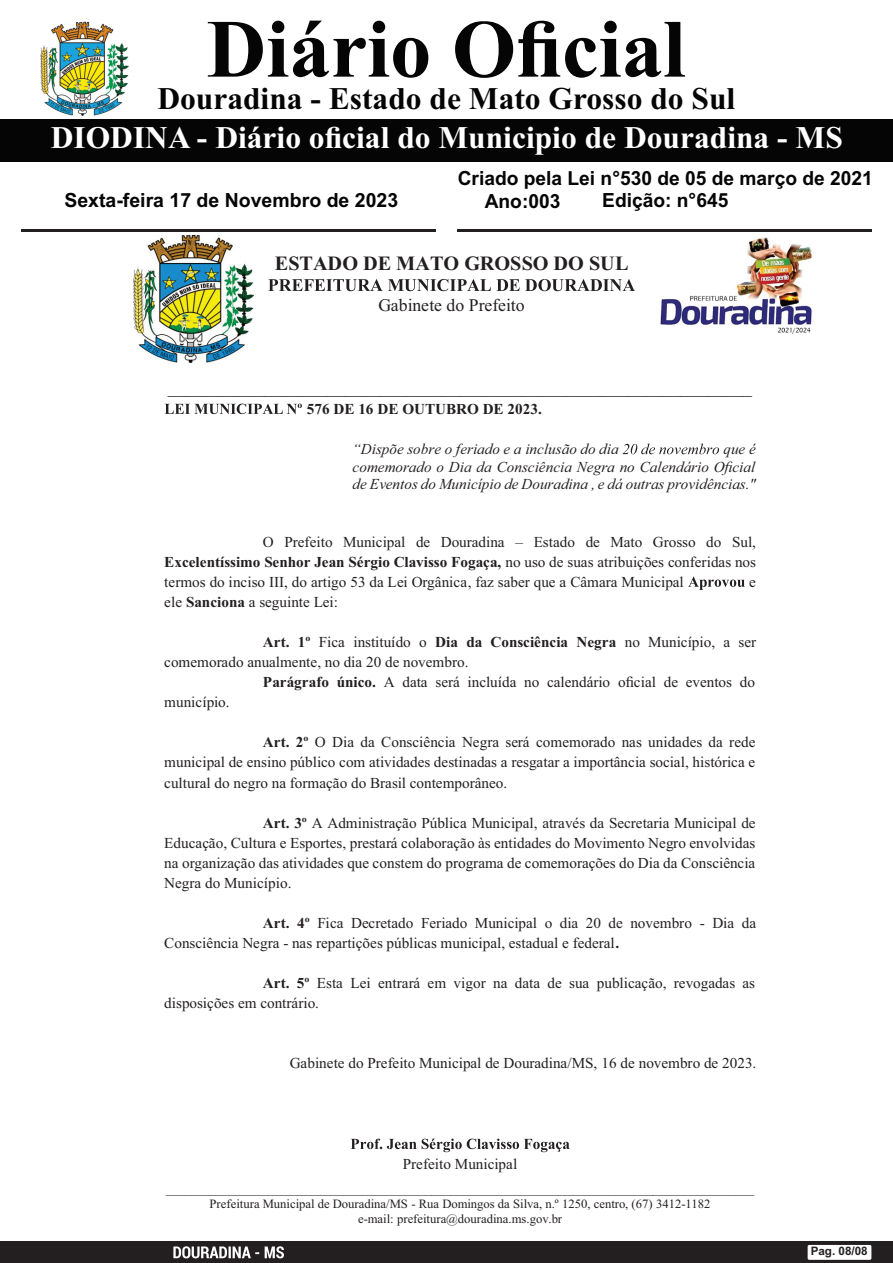
<style>
.page{position:relative;width:893px;height:1263px;background:#fff}
.page>*{position:absolute;margin:0;border:0;box-sizing:border-box;transform-origin:0 0}
.t1{font:700 82.5px "Times New Roman";color:#040504}
.t2{font:700 31.5px "Times New Roman";color:#fff}
.t3{font:700 31.5px "Times New Roman";color:#040504}
.t4{font:700 20.25px "Times New Roman";color:#231f20}
.t5{font:700 19.5px "Arial";color:#040504}
.t6{font:17.7px "Times New Roman";color:#231f20}
.t7{font:15.15px/20.1px "Times New Roman";color:#231f20;text-align:justify}
.t8{font:italic 15.15px/17.4px "Times New Roman";color:#231f20;text-align:justify}
.t9{font:700 15.15px "Times New Roman";color:#231f20}
.t10{font:12.6px/14.5px "Times New Roman";color:#231f20;text-align:center}
.t11{font:700 11.7px "Arial";color:#231f20}
.s1{font-weight:700}
</style>
<div class="page">
<svg style="left:268px;top:279px;width:367px;height:12px"></svg>
<img style="left:660px;top:237px;width:153px;height:97px">
<img style="left:134px;top:235px;width:120px;height:127px">
<svg style="left:165px;top:404px;width:137px;height:10px"></svg>
<svg style="left:622px;top:443px;width:97px;height:11px"></svg>
<svg style="left:688px;top:576px;width:57px;height:14px"></svg>
<svg style="left:351px;top:1138px;width:219px;height:14px"></svg>
<div style="left:0;top:119px;width:893px;height:42px;background:#040504"></div>
<img style="left:40px;top:21px;width:89px;height:95px">
<div style="left:0;top:1242px;width:893px;height:21px;background:#231f20"></div>
<div style="left:808px;top:1245px;width:63px;height:15px;background:#fff;border-radius:2px"></div>
<svg style="left:173px;top:1246px;width:111px;height:12px"></svg>
<hr style="left:21px;top:229px;width:415px;height:3px;background:#231f20">
<hr style="left:457px;top:229px;width:414px;height:3px;background:#231f20">
<h1 class="t1" style="left:207px;top:21px;width:480px">Diário Oficial</h1>
<h2 class="t3" style="left:157px;top:88px;width:579px">Douradina - Estado de Mato Grosso do Sul</h2>
<h2 class="t2" style="left:51px;top:126px;width:793px">DIODINA - Diário oficial do Municipio de Douradina - MS</h2>
<p class="t5" style="left:458px;top:171px;width:417px">Criado pela Lei n°530 de 05 de março de 2021</p>
<p class="t5" style="left:64px;top:193px;width:335px">Sexta-feira 17 de Novembro de 2023</p>
<p class="t5" style="left:602px;top:192px;width:128px">Edição: n°645</p>
<p class="t5" style="left:485px;top:194px;width:77px">Ano:003</p>
<h3 class="t4" style="left:275px;top:256px;width:355px">ESTADO DE MATO GROSSO DO SUL</h3>
<p class="t6" style="left:378px;top:299px;width:148px">Gabinete do Prefeito</p>
<p class="t6" style="left:168px;top:380px;width:586px">__________________________________________________________________</p>
<p class="t9" style="left:307px;top:404px;width:236px">576 DE 16 DE OUTUBRO DE 2023.</p>
<p class="t8" style="left:353px;top:442px;width:268px">“Dispõe sobre o feriado e a inclusão do dia</p>
<p class="t8" style="left:353px;top:442px;width:405px;text-indent:371px">que é comemorado o Dia da Consciência Negra no Calendário Oficial de Eventos do Município de Douradina , e dá outras providências."</p>
<p class="t7" style="left:164px;top:533px;width:593px;text-indent:99px">O Prefeito Municipal de Douradina – Estado de Mato Grosso do Sul, <span class="s1">Excelentíssimo Senhor Jean Sérgio Clavisso Fogaça,</span> no uso de suas atribuições conferidas nos termos do inciso III, do artigo 53 da Lei Orgânica, faz saber que a Câmara Municipal</p>
<p class="t7" style="left:749px;top:573px;width:8px">e</p>
<p class="t7" style="left:164px;top:593px;width:175px">ele <span class="s1">Sanciona</span> a seguinte Lei:</p>
<p class="t7" style="left:263px;top:633px;width:495px"><span class="s1">Art. 1º</span> Fica instituído o <span class="s1">Dia da Consciência Negra</span> no Município, a ser</p>
<p class="t7" style="left:164px;top:653px;width:306px">comemorado anualmente, no dia 20 de novembro.</p>
<p class="t7" style="left:263px;top:673px;width:493px"><span class="s1">Parágrafo único.</span> A data será incluída no calendário oficial de eventos do</p>
<p class="t7" style="left:164px;top:693px;width:67px">município.</p>
<p class="t7" style="left:164px;top:734px;width:593px;text-indent:99px"><span class="s1">Art. 2º</span> O Dia da Consciência Negra será comemorado nas unidades da rede municipal de ensino público com atividades destinadas a resgatar a importância social, histórica e cultural do negro na formação do Brasil contemporâneo.</p>
<p class="t7" style="left:164px;top:814px;width:593px;text-indent:99px"><span class="s1">Art. 3º</span> A Administração Pública Municipal, através da Secretaria Municipal de Educação, Cultura e Esportes, prestará colaboração às entidades do Movimento Negro envolvidas na organização das atividades que constem do programa de comemorações do Dia da Consciência Negra do Município.</p>
<p class="t7" style="left:164px;top:914px;width:593px;text-indent:99px"><span class="s1">Art. 4º</span> Fica Decretado Feriado Municipal o dia 20 de novembro - Dia da<br>Consciência Negra - nas repartições públicas municipal, estadual e federal<span class="s1">.</span></p>
<p class="t7" style="left:164px;top:975px;width:592px;text-indent:99px"><span class="s1">Art. 5º</span> Esta Lei entrará em vigor na data de sua publicação, revogadas as disposições em contrário.</p>
<p class="t7" style="left:290px;top:1055px;width:468px">Gabinete do Prefeito Municipal de Douradina/MS, 16 de novembro de 2023.</p>
<p class="t7" style="left:403px;top:1155px;width:116px">Prefeito Municipal</p>
<p class="t10" style="left:166px;top:1183px;width:590px">_____________________________________________________________________________________________<br>Prefeitura Municipal de Douradina/MS - Rua Domingos da Silva, n.º 1250, centro, (67) 3412-1182<br>e-mail: prefeitura@douradina.ms.gov.br</p>
<p class="t11" style="left:811px;top:1247px;width:59px">Pag. 08/08</p>
</div>
